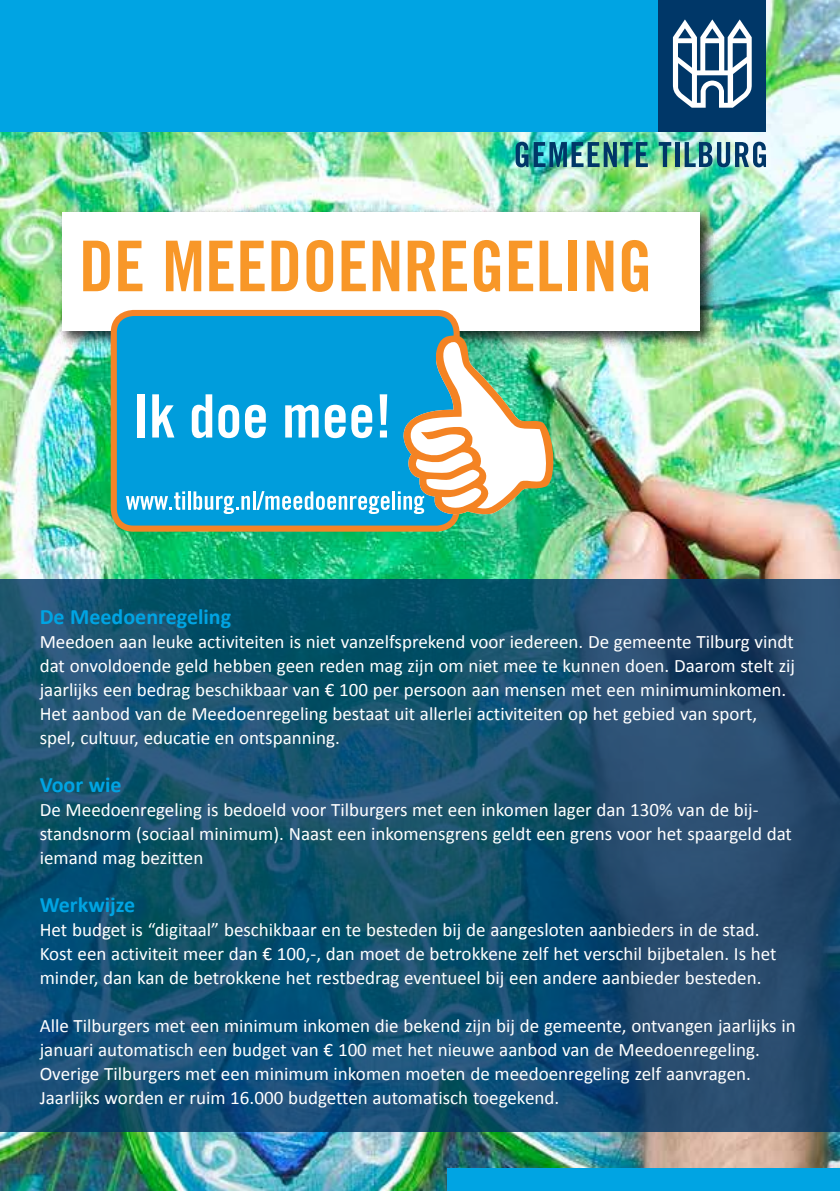
<style>
.page{position:relative;width:840px;height:1191px;background:#fff}
.page>*{position:absolute;margin:0;border:0;box-sizing:border-box;transform-origin:0 0}
.t1{font:70px "Trade Gothic LT Std Bd Cn 20";color:#f89728}
.t2{font:700 22px "Calibri";color:#00a4e3}
.t3{font:19px/24px "Calibri";color:#fff}
</style>
<div class="page">
<img style="left:0;top:0;width:839px;height:1191px">
<div style="left:0;top:0;width:678px;height:132px;background:#00a4e3"></div>
<svg style="left:0;top:579px;width:839px;height:553px;background:#174e6e"></svg>
<div style="left:658px;top:0;width:107px;height:132px;background:#003768"></div>
<svg style="left:672px;top:19px;width:79px;height:89px"></svg>
<img style="left:515px;top:142px;width:132px;height:25px">
<svg style="left:658px;top:142px;width:13px;height:25px"></svg>
<div style="left:674px;top:142px;width:5px;height:25px;background:#003768"></div>
<svg style="left:684px;top:142px;width:81px;height:25px;background:#5e90a1"></svg>
<div style="left:447px;top:1168px;width:392px;height:23px;background:#00a4e3"></div>
<div style="left:57px;top:207px;width:659px;height:141px;background:#000;opacity:.75"></div>
<div style="left:62px;top:213px;width:637px;height:118px;background:#fff"></div>
<div style="left:114px;top:313px;width:342px;height:215px;background:#009ddc;border-radius:20px"></div>
<div style="left:111px;top:310px;width:348px;height:221px;border:6px solid #f58427;border-radius:20px"></div>
<div style="left:137px;top:394px;width:7px;height:43px;background:#fff"></div>
<svg style="left:152px;top:394px;width:22px;height:43px"></svg>
<svg style="left:192px;top:394px;width:20px;height:44px"></svg>
<svg style="left:218px;top:405px;width:21px;height:33px"></svg>
<svg style="left:245px;top:405px;width:21px;height:33px"></svg>
<svg style="left:285px;top:405px;width:33px;height:32px"></svg>
<svg style="left:324px;top:405px;width:21px;height:33px"></svg>
<svg style="left:351px;top:405px;width:21px;height:33px"></svg>
<svg style="left:379px;top:394px;width:8px;height:43px"></svg>
<svg style="left:126px;top:491px;width:59px;height:19px"></svg>
<hr style="left:188px;top:491px;width:3px;height:19px;background:#fff">
<svg style="left:193px;top:491px;width:57px;height:23px"></svg>
<hr style="left:252px;top:491px;width:3px;height:19px;background:#fff">
<svg style="left:256px;top:491px;width:133px;height:23px"></svg>
<hr style="left:392px;top:491px;width:3px;height:19px;background:#fff">
<img style="left:397px;top:332px;width:156px;height:182px">
<h1 class="t1" style="left:79px;top:224px;width:575px">DE MEEDOENREGELING</h1>
<p class="t2" style="left:40px;top:603px;width:193px">De Meedoenregeling</p>
<p class="t3" style="left:40px;top:630px;width:756px">Meedoen aan leuke activiteiten is niet vanzelfsprekend voor iedereen. De gemeente Tilburg vindt dat onvoldoende geld hebben geen reden mag zijn om niet mee te kunnen doen. Daarom stelt zij jaarlijks een bedrag beschikbaar van € 100 per persoon aan mensen met een minimuminkomen.<br>Het aanbod van de Meedoenregeling bestaat uit allerlei activiteiten op het gebied van sport, spel, cultuur, educatie en ontspanning.</p>
<p class="t2" style="left:40px;top:771px;width:83px">Voor wie</p>
<p class="t3" style="left:40px;top:798px;width:753px">De Meedoenregeling is bedoeld voor Tilburgers met een inkomen lager dan 130% van de bij&shy;standsnorm (sociaal minimum). Naast een inkomensgrens geldt een grens voor het spaargeld dat iemand mag bezitten</p>
<p class="t2" style="left:40px;top:891px;width:97px">Werkwijze</p>
<p class="t3" style="left:40px;top:918px;width:738px">Het budget is “digitaal” beschikbaar en te besteden bij de aangesloten aanbieders in de stad.<br>Kost een activiteit meer dan € 100,-, dan moet de betrokkene zelf het verschil bijbetalen. Is het minder, dan kan de betrokkene het restbedrag eventueel bij een andere aanbieder besteden.</p>
<p class="t3" style="left:40px;top:1014px;width:757px">Alle Tilburgers met een minimum inkomen die bekend zijn bij de gemeente, ontvangen jaarlijks in januari automatisch een budget van € 100 met het nieuwe aanbod van de Meedoenregeling.<br>Overige Tilburgers met een minimum inkomen moeten de meedoenregeling zelf aanvragen.<br>Jaarlijks worden er ruim 16.000 budgetten automatisch toegekend.</p>
</div>
